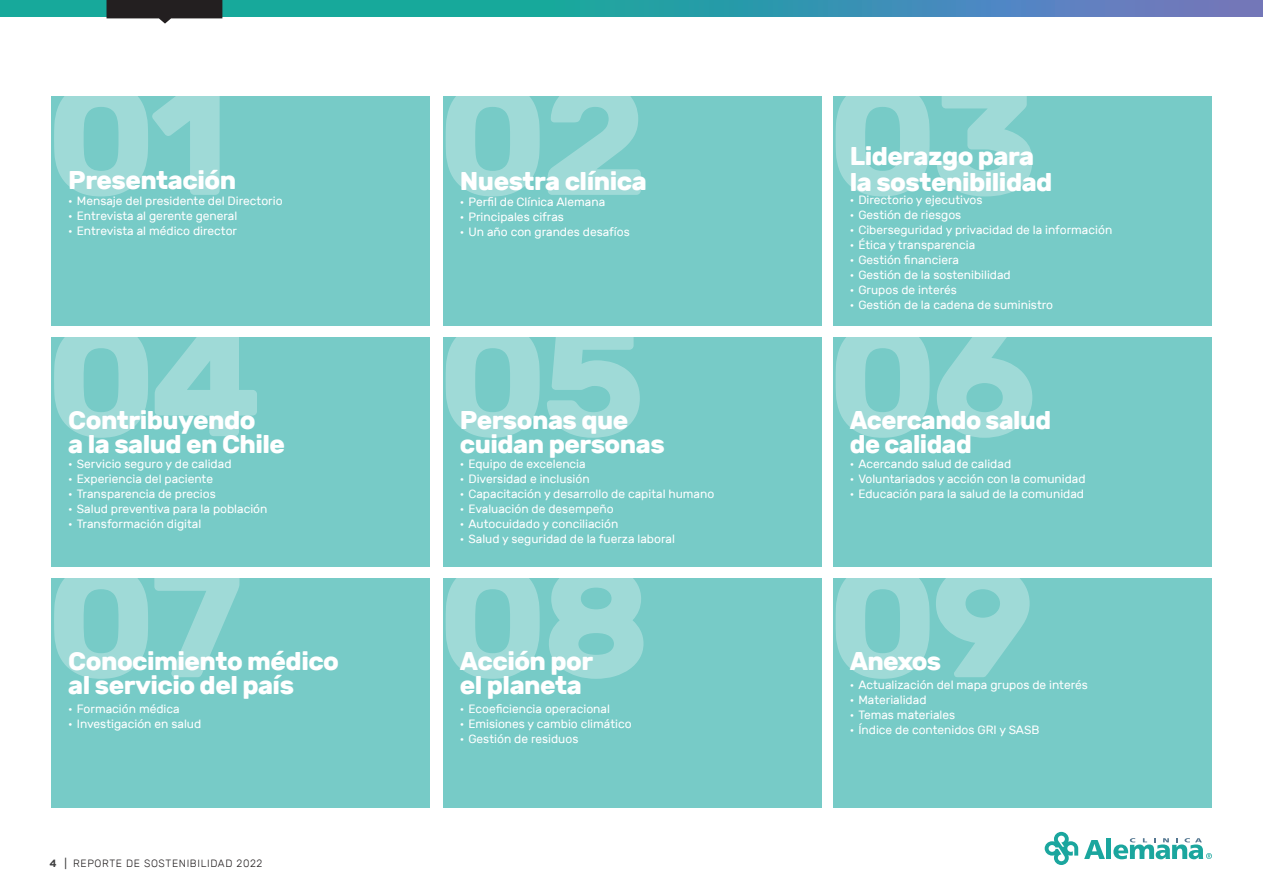
<style>
.page{position:relative;width:1263px;height:893px;background:#fff}
.page>*{position:absolute;margin:0;border:0;box-sizing:border-box;transform-origin:0 0}
.t1{font:700 159.9px "Rubik";letter-spacing:-.04em;color:#fff}
.t2{font:700 25.65px/24px "Rubik";letter-spacing:-.02em;color:#fff}
.t3{font:12px "Rubik";color:#fff}
.t4{font:300 10.5px "Rubik";letter-spacing:.06em;color:#231f20}
.s1{font-family:"Gotham";font-weight:700;color:#3e3e3f}
.s2{font-weight:400;color:#3e3e3f}
</style>
<div class="page">
<svg style="left:0;top:0;width:1263px;height:16px;background:#3298aa"></svg>
<svg style="left:107px;top:0;width:115px;height:24px"></svg>
<svg style="left:1045px;top:832px;width:33px;height:33px"></svg>
<svg style="left:1084px;top:840px;width:21px;height:19px"></svg>
<div style="left:1106px;top:839px;width:5px;height:20px;background:#1ba69e"></div>
<svg style="left:1113px;top:838px;width:99px;height:21px"></svg>
<div style="left:51px;top:578px;width:379px;height:230px;background:#77cbc7"></div>
<div style="left:443px;top:578px;width:379px;height:230px;background:#77cbc7"></div>
<div style="left:833px;top:578px;width:379px;height:230px;background:#77cbc7"></div>
<div style="left:51px;top:337px;width:379px;height:230px;background:#77cbc7"></div>
<div style="left:443px;top:337px;width:379px;height:230px;background:#77cbc7"></div>
<div style="left:833px;top:337px;width:379px;height:230px;background:#77cbc7"></div>
<div style="left:51px;top:96px;width:379px;height:230px;background:#77cbc7"></div>
<div style="left:443px;top:96px;width:379px;height:230px;background:#77cbc7"></div>
<div style="left:833px;top:96px;width:379px;height:230px;background:#77cbc7"></div>
<h1 class="t1" style="left:46px;top:45px;width:186px">01</h1>
<h2 class="t2" style="left:68px;top:168px;width:169px">Presentación</h2>
<p class="t3" style="left:68px;top:195px;width:216px">• Mensaje del presidente del Directorio</p>
<p class="t3" style="left:68px;top:210px;width:171px">• Entrevista al gerente general</p>
<p class="t3" style="left:68px;top:225px;width:170px">• Entrevista al médico director</p>
<h1 class="t1" style="left:46px;top:287px;width:218px">04</h1>
<h2 class="t2" style="left:68px;top:408px;width:218px">Contribuyendo<br>a la salud en Chile</h2>
<p class="t3" style="left:68px;top:457px;width:165px">• Servicio seguro y de calidad</p>
<p class="t3" style="left:68px;top:472px;width:146px">• Experiencia del paciente</p>
<p class="t3" style="left:68px;top:487px;width:149px">• Transparencia de precios</p>
<p class="t3" style="left:68px;top:502px;width:201px">• Salud preventiva para la población</p>
<p class="t3" style="left:68px;top:517px;width:134px">• Transformación digital</p>
<h1 class="t1" style="left:46px;top:528px;width:199px">07</h1>
<h2 class="t2" style="left:68px;top:649px;width:272px">Conocimiento médico al servicio del país</h2>
<p class="t3" style="left:68px;top:702px;width:113px">• Formación médica</p>
<p class="t3" style="left:68px;top:717px;width:134px">• Investigación en salud</p>
<p class="t4" style="left:50px;top:857px;width:214px"><span class="s1">4</span> <span class="s2">|</span> REPORTE DE SOSTENIBILIDAD 2022</p>
<h1 class="t1" style="left:438px;top:45px;width:212px">02</h1>
<h2 class="t2" style="left:460px;top:169px;width:188px">Nuestra clínica</h2>
<p class="t3" style="left:460px;top:195px;width:147px">• Perfil de Clínica Alemana</p>
<p class="t3" style="left:460px;top:210px;width:106px">• Principales cifras</p>
<p class="t3" style="left:460px;top:225px;width:171px">• Un año con grandes desafíos</p>
<h1 class="t1" style="left:438px;top:287px;width:210px">05</h1>
<h2 class="t2" style="left:460px;top:408px;width:206px">Personas que cuidan personas</h2>
<p class="t3" style="left:460px;top:457px;width:127px">• Equipo de excelencia</p>
<p class="t3" style="left:460px;top:472px;width:131px">• Diversidad e inclusión</p>
<p class="t3" style="left:460px;top:487px;width:256px">• Capacitación y desarrollo de capital humano</p>
<p class="t3" style="left:460px;top:502px;width:155px">• Evaluación de desempeño</p>
<p class="t3" style="left:460px;top:517px;width:160px">• Autocuidado y conciliación</p>
<p class="t3" style="left:460px;top:532px;width:216px">• Salud y seguridad de la fuerza laboral</p>
<h1 class="t1" style="left:438px;top:528px;width:215px">08</h1>
<h2 class="t2" style="left:460px;top:649px;width:135px">Acción por el planeta</h2>
<p class="t3" style="left:460px;top:702px;width:152px">• Ecoeficiencia operacional</p>
<p class="t3" style="left:460px;top:717px;width:173px">• Emisiones y cambio climático</p>
<p class="t3" style="left:460px;top:732px;width:120px">• Gestión de residuos</p>
<h1 class="t1" style="left:828px;top:45px;width:213px">03</h1>
<h2 class="t2" style="left:850px;top:144px;width:204px;line-height:25.7px">Liderazgo para la sostenibilidad</h2>
<p class="t3" style="left:850px;top:193px;width:134px">• Directorio y ejecutivos</p>
<p class="t3" style="left:850px;top:208px;width:113px">• Gestión de riesgos</p>
<p class="t3" style="left:850px;top:223px;width:264px">• Ciberseguridad y privacidad de la información</p>
<p class="t3" style="left:850px;top:238px;width:127px">• Ética y transparencia</p>
<p class="t3" style="left:850px;top:253px;width:111px">• Gestión financiera</p>
<p class="t3" style="left:850px;top:268px;width:162px">• Gestión de la sostenibilidad</p>
<p class="t3" style="left:850px;top:283px;width:109px">• Grupos de interés</p>
<p class="t3" style="left:850px;top:298px;width:205px">• Gestión de la cadena de suministro</p>
<h1 class="t1" style="left:828px;top:287px;width:211px">06</h1>
<h2 class="t2" style="left:850px;top:408px;width:203px">Acercando salud de calidad</h2>
<p class="t3" style="left:850px;top:457px;width:163px">• Acercando salud de calidad</p>
<p class="t3" style="left:850px;top:472px;width:237px">• Voluntariados y acción con la comunidad</p>
<p class="t3" style="left:850px;top:487px;width:236px">• Educación para la salud de la comunidad</p>
<h1 class="t1" style="left:828px;top:528px;width:209px">09</h1>
<h2 class="t2" style="left:850px;top:649px;width:93px">Anexos</h2>
<p class="t3" style="left:850px;top:678px;width:239px">• Actualización del mapa grupos de interés</p>
<p class="t3" style="left:850px;top:693px;width:78px">• Materialidad</p>
<p class="t3" style="left:850px;top:708px;width:107px">• Temas materiales</p>
<p class="t3" style="left:850px;top:723px;width:191px">• Índice de contenidos GRI y SASB</p>
</div>
